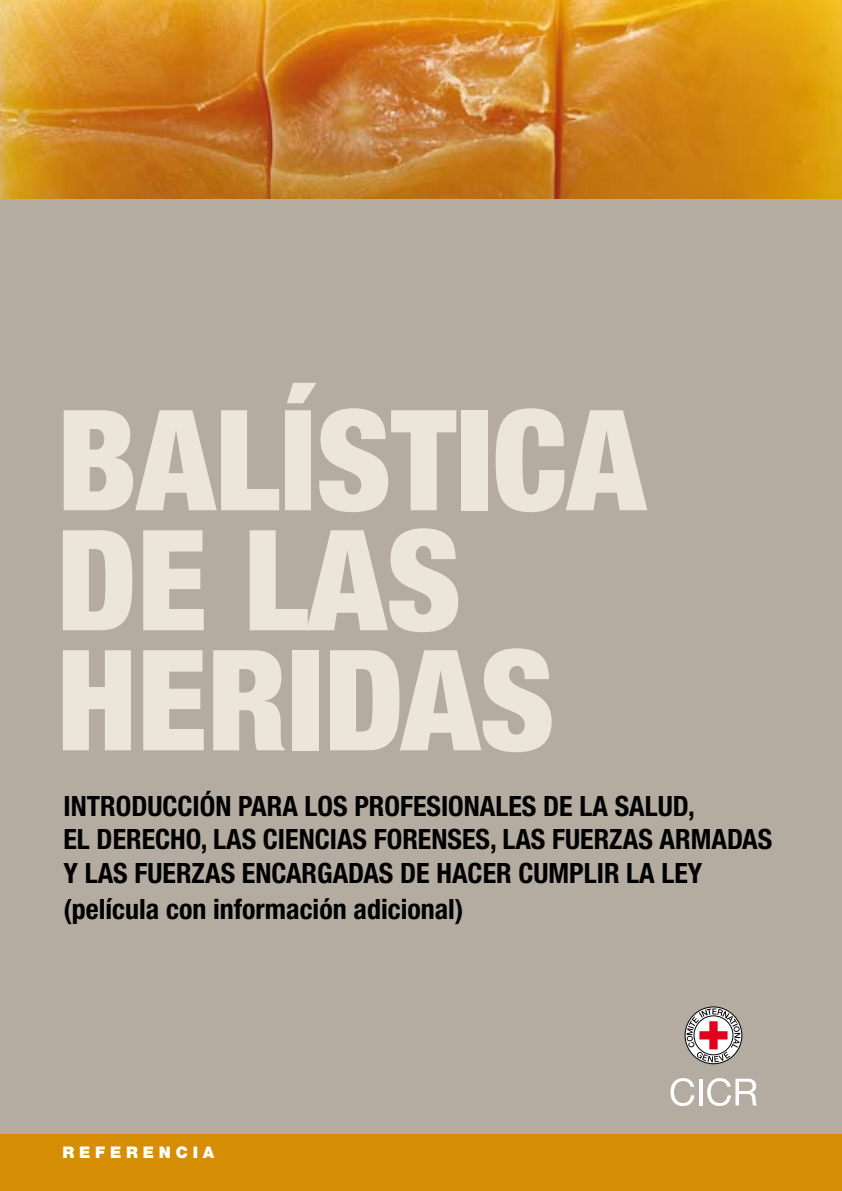
<style>
.page{position:relative;width:842px;height:1191px;background:#fff}
.page>*{position:absolute;margin:0;border:0;box-sizing:border-box;transform-origin:0 0}
.t1{font:900 condensed 140px/120px "Helvetica Neue";color:#ece6da}
.t2{font:700 condensed 28px/34.4px "Helvetica Neue";color:#000}
.t3{font:900 16px "Helvetica Neue";letter-spacing:.3em;color:#fff}
</style>
<div class="page">
<div style="left:0;top:198px;width:842px;height:993px;background:#b4aba1"></div>
<div style="left:685px;top:1006px;width:57px;height:58px;border:1px solid #000;border-radius:50%"></div>
<svg style="left:686px;top:1008px;width:54px;height:54px;background:#c0a0a2"></svg>
<svg style="left:670px;top:1078px;width:24px;height:28px"></svg>
<hr style="left:699px;top:1078px;width:3px;height:27px;background:#fff">
<svg style="left:707px;top:1078px;width:50px;height:28px"></svg>
<img style="left:0;top:0;width:842px;height:198px">
<div style="left:0;top:1134px;width:842px;height:57px;background:#d68e04"></div>
<h1 class="t1" style="left:57px;top:398px;width:590px">BALÍSTICA<br>DE LAS<br>HERIDAS</h1>
<p class="t2" style="left:63px;top:788px;width:710px">INTRODUCCIÓN PARA LOS PROFESIONALES DE LA SALUD,<br>EL DERECHO, LAS CIENCIAS FORENSES, LAS FUERZAS ARMADAS Y LAS FUERZAS ENCARGADAS DE HACER CUMPLIR LA LEY (película con información adicional)</p>
<p class="t3" style="left:63px;top:1142px;width:153px">REFERENCIA</p>
</div>
